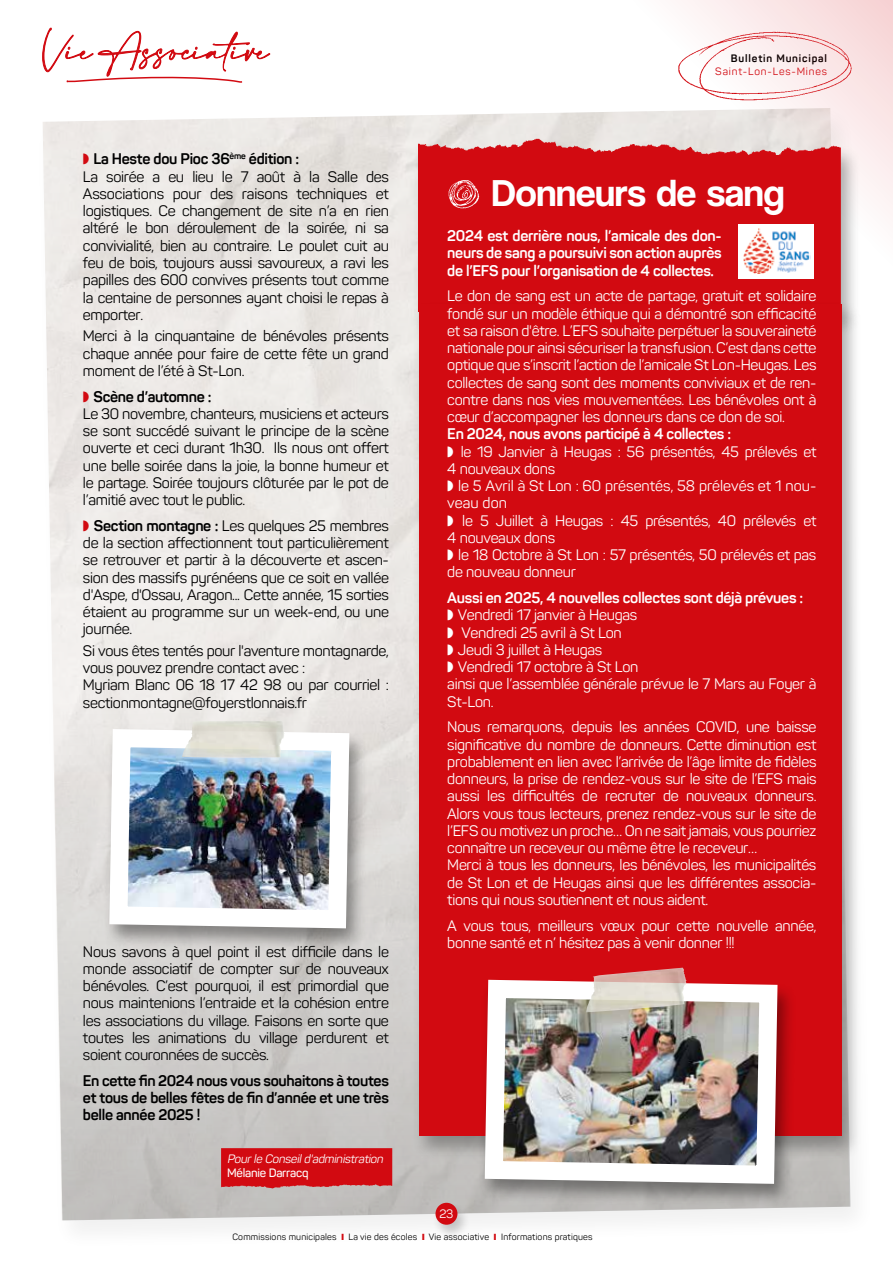
<style>
.page{position:relative;width:893px;height:1263px;background:#fff}
.page>*{position:absolute;margin:0;border:0;box-sizing:border-box;transform-origin:0 0}
.t1{font:39px "Coolvetica Rg";color:#fff}
.t2{font:15px/17.2px "Panton";letter-spacing:-.02em;color:#fff}
.t3{font:15px/17.2px "Panton";letter-spacing:-.02em;color:#000}
.t4{font:700 15px/17.2px "Panton";letter-spacing:-.02em;color:#fff;text-align:justify}
.t5{font:700 15px/17.2px "Panton";letter-spacing:-.02em;color:#000;text-align:justify}
.t6{font:italic 12px "Panton";color:#fff}
.t7{font:600 12px "Panton";letter-spacing:-.02em;color:#fff}
.t8{font:12px "Panton";color:#fff}
.t9{font:10.5px "Panton";letter-spacing:.08em;color:#d20a11}
.t10{font:700 10.5px "Panton";letter-spacing:.08em;color:#000}
.t11{font:9px "Panton";letter-spacing:.02em;color:#000}
.s1{color:#d20a11}
.s2{font-weight:700}
</style>
<div class="page">
<svg style="left:678px;top:0;width:215px;height:210px"></svg>
<div style="left:34px;top:105px;width:842px;height:1147px;background:#000;opacity:.2"></div>
<svg style="left:53px;top:686px;width:797px;height:534px;background:#d2d0ce"></svg>
<div style="left:431px;top:1202px;width:39px;height:38px;background:#000;opacity:.2"></div>
<div style="left:435px;top:1203px;width:22px;height:22px;background:#d20a11;border-radius:50%"></div>
<svg style="left:42px;top:28px;width:228px;height:55px"></svg>
<img style="left:211px;top:1148px;width:181px;height:46px">
<div style="left:103px;top:727px;width:266px;height:225px;background:#000;opacity:.4"></div>
<img style="left:100px;top:720px;width:259px;height:217px">
<img style="left:182px;top:721px;width:103px;height:37px">
<img style="left:419px;top:128px;width:440px;height:173px">
<div style="left:411px;top:301px;width:451px;height:860px;background:#000;opacity:.3"></div>
<div style="left:419px;top:304px;width:422px;height:831px;background:#d20a11"></div>
<img style="left:440px;top:174px;width:44px;height:39px">
<div style="left:478px;top:978px;width:319px;height:229px;background:#000;opacity:.4"></div>
<img style="left:476px;top:978px;width:311px;height:215px">
<img style="left:586px;top:968px;width:101px;height:44px">
<div style="left:739px;top:224px;width:75px;height:54px;background:#fff"></div>
<img style="left:743px;top:228px;width:68px;height:46px">
<p class="t3" style="left:83px;top:151px;width:308px"><span class="s1">◗</span> <span class="s2">La Heste dou Pioc 36</span><sup>ème</sup> <span class="s2">édition :<br></span>La soirée a eu lieu le 7 août à la Salle des Associations pour des raisons techniques et logistiques. Ce changement de site n’a en rien altéré le bon déroulement de la soirée, ni sa convivialité, bien au contraire. Le poulet cuit au feu de bois, toujours aussi savoureux, a ravi les papilles des 600 convives présents tout comme la centaine de personnes ayant choisi le repas à emporter.</p>
<p class="t3" style="left:83px;top:327px;width:307px;text-align:justify">Merci à la cinquantaine de bénévoles présents chaque année pour faire de cette fête un grand moment de l’été à St-Lon.</p>
<p class="t3" style="left:83px;top:388px;width:308px"><span class="s1">◗</span> <span class="s2">Scène d’automne :<br></span>Le 30 novembre, chanteurs, musiciens et acteurs se sont succédé suivant le principe de la scène ouverte et ceci durant 1h30. Ils nous ont offert une belle soirée dans la joie, la bonne humeur et le partage. Soirée toujours clôturée par le pot de l’amitié avec tout le public.</p>
<p class="t3" style="left:83px;top:517px;width:308px;text-align:justify"><span class="s1">◗</span> <span class="s2">Section montagne :</span> Les quelques 25 membres de la section affectionnent tout particulièrement se retrouver et partir à la découverte et ascen&shy;sion des massifs pyrénéens que ce soit en vallée d'Aspe, d'Ossau, Aragon... Cette année, 15 sorties étaient au programme sur un week-end, ou une journée.</p>
<p class="t3" style="left:83px;top:642px;width:308px">Si vous êtes tentés pour l'aventure montagnarde, vous pouvez prendre contact avec :<br>Myriam Blanc 06 18 17 42 98 ou par courriel : sectionmontagne@foyerstlonnais.fr</p>
<p class="t3" style="left:83px;top:943px;width:308px;text-align:justify">Nous savons à quel point il est difficile dans le monde associatif de compter sur de nouveaux bénévoles. C’est pourquoi, il est primordial que nous maintenions l’entraide et la cohésion entre les associations du village. Faisons en sorte que toutes les animations du village perdurent et soient couronnées de succès.</p>
<p class="t5" style="left:83px;top:1072px;width:308px">En cette fin 2024 nous vous souhaitons à toutes et tous de belles fêtes de fin d’année et une très belle année 2025 !</p>
<p class="t6" style="left:227px;top:1151px;width:160px">Pourle Conseild'administration</p>
<p class="t7" style="left:227px;top:1165px;width:83px">Mélanie Darracq</p>
<p class="t10" style="left:731px;top:52px;width:98px">Bulletin Municipal</p>
<p class="t9" style="left:715px;top:65px;width:113px">Saint-Lon-Les-Mines</p>
<h1 class="t1" style="left:492px;top:170px;width:294px">Donneurs de sang</h1>
<p class="t4" style="left:447px;top:227px;width:276px">2024 est derrière nous, l’amicale des don&shy;neurs de sang a poursuivi son action auprès de l’EFS pour l’organisation de 4 collectes.</p>
<p class="t2" style="left:447px;top:287px;width:371px;text-align:justify">Le don de sang est un acte de partage, gratuit et solidaire fondé sur un modèle éthique qui a démontré son efficacité et sa raison d'être. L’EFS souhaite perpétuer la souveraineté nationale pour ainsi sécuriser la transfusion. C’est dans cette optique que s’inscrit l’action de l’amicale St Lon-Heugas. Les collectes de sang sont des moments conviviaux et de ren&shy;contre dans nos vies mouvementées. Les bénévoles ont à cœur d’accompagner les donneurs dans ce don de soi.</p>
<p class="t2" style="left:447px;top:425px;width:371px"><span class="s2">En 2024, nous avons participé à 4 collectes :<br></span>◗ le 19 Janvier à Heugas : 56 présentés, 45 prélevés et 4 nouveaux dons<br>◗ le 5 Avril à St Lon : 60 présentés, 58 prélevés et 1 nou&shy;veau don<br>◗ le 5 Juillet à Heugas : 45 présentés, 40 prélevés et 4 nouveaux dons<br>◗ le 18 Octobre à St Lon : 57 présentés, 50 prélevés et pas de nouveau donneur</p>
<p class="t2" style="left:447px;top:589px;width:371px"><span class="s2">Aussi en 2025, 4 nouvelles collectes sont déjà prévues :<br></span>◗ Vendredi 17 janvier à Heugas<br>◗ Vendredi 25 avril à St Lon<br>◗ Jeudi 3 juillet à Heugas<br>◗ Vendredi 17 octobre à St Lon<br>ainsi que l’assemblée générale prévue le 7 Mars au Foyer à<br>St-Lon.</p>
<p class="t2" style="left:447px;top:718px;width:371px">Nous remarquons, depuis les années COVID, une baisse significative du nombre de donneurs. Cette diminution est probablement en lien avec l’arrivée de l’âge limite de fidèles donneurs, la prise de rendez-vous sur le site de l’EFS mais aussi les difficultés de recruter de nouveaux donneurs.<br>Alors vous tous lecteurs, prenez rendez-vous sur le site de l’EFS ou motivez un proche… On ne sait jamais, vous pourriez connaître un receveur ou même être le receveur…<br>Merci à tous les donneurs, les bénévoles, les municipalités de St Lon et de Heugas ainsi que les différentes associa&shy;tions qui nous soutiennent et nous aident.</p>
<p class="t2" style="left:447px;top:917px;width:371px">A vous tous, meilleurs vœux pour cette nouvelle année, bonne santé et n’ hésitez pas à venir donner !!!</p>
<p class="t8" style="left:439px;top:1206px;width:16px">23</p>
<p class="t11" style="left:232px;top:1231px;width:362px">Commissions municipales <span class="s1">❙</span> La vie des écoles <span class="s1">❙</span> Vie associative <span class="s1">❙</span> Informations pratiques</p>
</div>
